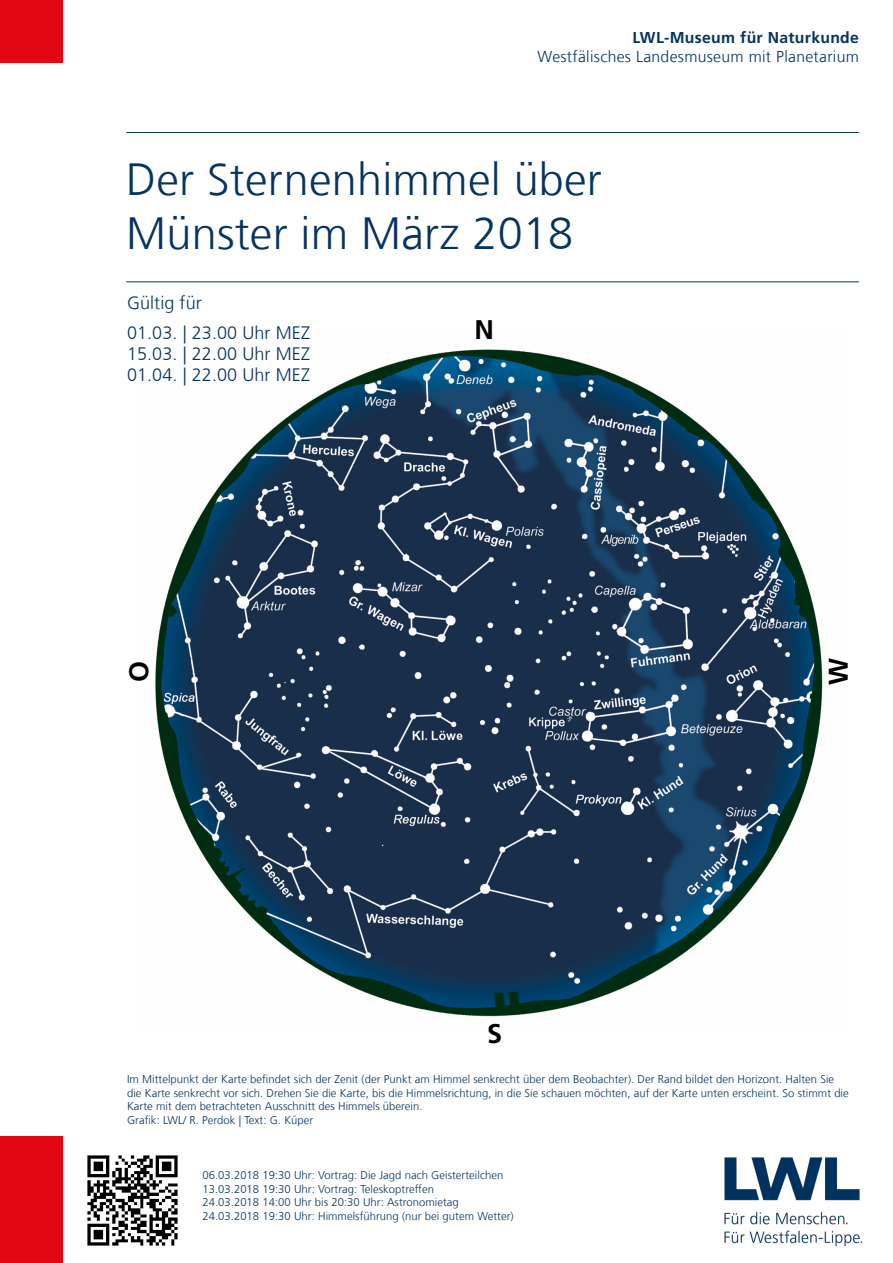
<style>
.page{position:relative;width:893px;height:1263px;background:#fff}
.page>*{position:absolute;margin:0;border:0;box-sizing:border-box;transform-origin:0 0}
.t1{font:300 45px/54px "Frutiger LT Com";letter-spacing:.005em;color:#073360}
.t2{font:700 27px "Frutiger LT Com";color:#000}
.t3{font:300 18px/30px "Frutiger LT Com";letter-spacing:.005em;color:#073360}
.t4{font:300 15.75px "Frutiger LT Com";letter-spacing:.02em;color:#073360}
.t5{font:700 15.75px "Frutiger LT Com";letter-spacing:.02em;color:#073360}
.t6{font:300 11.25px/13.5px "Frutiger LT Com";letter-spacing:.005em;color:#073360}
</style>
<div class="page">
<div style="left:0;top:0;width:63px;height:63px;background:#e30613"></div>
<div style="left:0;top:1137px;width:63px;height:126px;background:#e30613"></div>
<img style="left:724px;top:1157px;width:139px;height:90px">
<img style="left:155px;top:349px;width:668px;height:668px">
<hr style="left:126px;top:132px;width:733px;height:1px;background:#073360">
<hr style="left:126px;top:281px;width:733px;height:1px;background:#073360">
<img style="left:87px;top:1155px;width:91px;height:91px">
<h3 class="t5" style="left:633px;top:28px;width:228px">LWL-Museum für Naturkunde</h3>
<h3 class="t4" style="left:537px;top:47px;width:323px">Westfälisches Landesmuseum mit Planetarium</h3>
<h1 class="t1" style="left:126px;top:153px;width:477px">Der Sternenhimmel über<br>Münster im März 2018</h1>
<h3 class="t3" style="left:127px;top:288px;width:184px">Gültig für<br>01.03. | 23.00 Uhr MEZ</h3>
<h3 class="t3" style="left:127px;top:343px;width:184px;line-height:21px">15.03. | 22.00 Uhr MEZ<br>01.04. | 22.00 Uhr MEZ</h3>
<h2 class="t2" style="left:475px;top:314px;width:21px">N</h2>
<h2 class="t2" style="left:155px;top:661px;width:23px;rotate:90deg">O</h2>
<h2 class="t2" style="left:822px;top:685px;width:28px;rotate:-90deg">W</h2>
<h2 class="t2" style="left:487px;top:1018px;width:17px">S</h2>
<p class="t6" style="left:127px;top:1072px;width:723px">Im Mittelpunkt der Karte befindet sich der Zenit (der Punkt am Himmel senkrecht über dem Beobachter). Der Rand bildet den Horizont. Halten Sie die Karte senkrecht vor sich. Drehen Sie die Karte, bis die Himmelsrichtung, in die Sie schauen möchten, auf der Karte unten erscheint. So stimmt die Karte mit dem betrachteten Ausschnitt des Himmels überein.<br>Grafik: LWL/ R. Perdok | Text: G. Küper</p>
<p class="t6" style="left:202px;top:1168px;width:313px">06.03.2018 19:30 Uhr: Vortrag: Die Jagd nach Geisterteilchen 13.03.2018 19:30 Uhr: Vortrag: Teleskoptreffen<br>24.03.2018 14:00 Uhr bis 20:30 Uhr: Astronomietag 24.03.2018 19:30 Uhr: Himmelsführung (nur bei gutem Wetter)</p>
</div>
